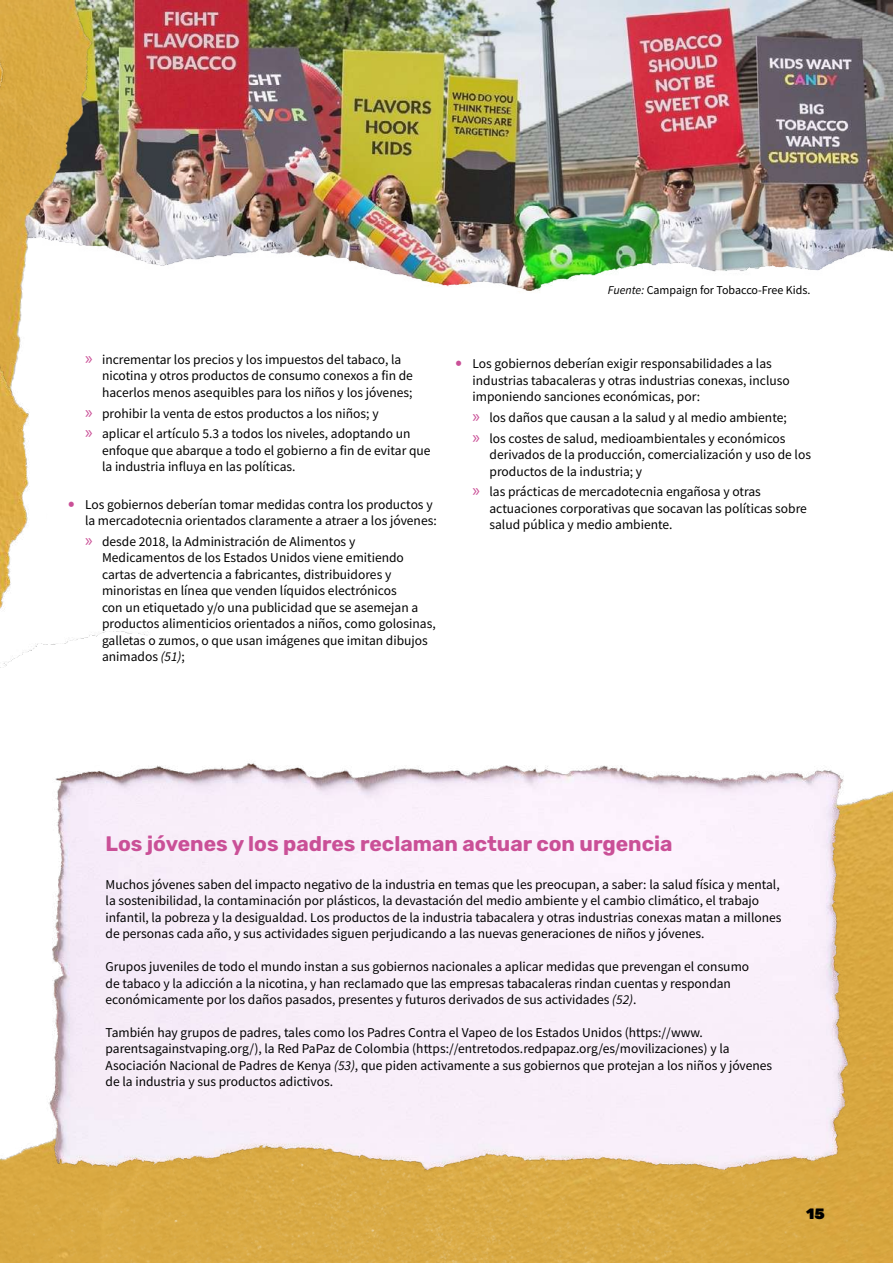
<style>
.page{position:relative;width:893px;height:1263px;background:#fff}
.page>*{position:absolute;margin:0;border:0;box-sizing:border-box;transform-origin:0 0}
.t1{font:700 21px "Rubik";color:#ca5097}
.t2{font:900 15px "Rubik";color:#000}
.t3{font:13.5px/16.5px "Source Sans Pro";color:#000}
.t4{font:12px "Source Sans Pro";color:#000}
.s1{font-style:italic}
.s2{font-family:"Myriad Pro";font-size:18px;color:#ca5097}
.s3{font-weight:900;font-size:18px;color:#ca5097}
</style>
<div class="page">
<img style="left:151px;top:790px;width:742px;height:473px">
<img style="left:131px;top:0;width:762px;height:125px">
<img style="left:131px;top:125px;width:762px;height:166px">
<img style="left:82px;top:0;width:49px;height:256px">
<img style="left:0;top:0;width:82px;height:451px">
<img style="left:0;top:451px;width:151px;height:812px">
<img style="left:0;top:736px;width:880px;height:457px">
<p class="t4" style="left:608px;top:282px;width:204px"><span class="s1">Fuente:</span> Campaign for Tobacco-Free Kids.</p>
<p class="t3" style="left:102px;top:351px;width:312px;text-indent:-17px"><span class="s2">»</span> incrementar los precios y los impuestos del tabaco, la nicotina y otros productos de consumo conexos a fin de hacerlos menos asequibles para los niños y los jóvenes;</p>
<p class="t3" style="left:85px;top:403px;width:327px;line-height:20.7px"><span class="s2">»</span> prohibir la venta de estos productos a los niños; y<br><span class="s2">»</span> aplicar el artículo 5.3 a todos los niveles, adoptando un</p>
<p class="t3" style="left:102px;top:442px;width:330px">enfoque que abarque a todo el gobierno a fin de evitar que la industria influya en las políticas.</p>
<p class="t3" style="left:85px;top:496px;width:353px;text-indent:-17px"><span class="s3">•</span> Los gobiernos deberían tomar medidas contra los productos y la mercadotecnia orientados claramente a atraer a los jóvenes:</p>
<p class="t3" style="left:102px;top:533px;width:335px;text-indent:-17px"><span class="s2">»</span> desde 2018, la Administración de Alimentos y Medicamentos de los Estados Unidos viene emitiendo cartas de advertencia a fabricantes, distribuidores y minoristas en línea que venden líquidos electrónicos<br>con un etiquetado y/o una publicidad que se asemejan a productos alimenticios orientados a niños, como golosinas, galletas o zumos, o que usan imágenes que imitan dibujos animados <span class="s1">(51)</span>;</p>
<p class="t3" style="left:472px;top:355px;width:319px;text-indent:-17px"><span class="s3">•</span> Los gobiernos deberían exigir responsabilidades a las industrias tabacaleras y otras industrias conexas, incluso imponiendo sanciones económicas, por:</p>
<p class="t3" style="left:472px;top:407px;width:316px;line-height:20.7px"><span class="s2">»</span> los daños que causan a la salud y al medio ambiente; <span class="s2">»</span> los costes de salud, medioambientales y económicos</p>
<p class="t3" style="left:489px;top:446px;width:323px">derivados de la producción, comercialización y uso de los productos de la industria; y</p>
<p class="t3" style="left:489px;top:484px;width:319px;text-indent:-17px"><span class="s2">»</span> las prácticas de mercadotecnia engañosa y otras actuaciones corporativas que socavan las políticas sobre salud pública y medio ambiente.</p>
<h1 class="t1" style="left:106px;top:831px;width:568px">Los jóvenes y los padres reclaman actuar con urgencia</h1>
<p class="t3" style="left:106px;top:876px;width:677px">Muchos jóvenes saben del impacto negativo de la industria en temas que les preocupan, a saber: la salud física y mental, la sostenibilidad, la contaminación por plásticos, la devastación del medio ambiente y el cambio climático, el trabajo infantil, la pobreza y la desigualdad. Los productos de la industria tabacalera y otras industrias conexas matan a millones de personas cada año, y sus actividades siguen perjudicando a las nuevas generaciones de niños y jóvenes.</p>
<p class="t3" style="left:106px;top:958px;width:645px">Grupos juveniles de todo el mundo instan a sus gobiernos nacionales a aplicar medidas que prevengan el consumo de tabaco y la adicción a la nicotina, y han reclamado que las empresas tabacaleras rindan cuentas y respondan económicamente por los daños pasados, presentes y futuros derivados de sus actividades <span class="s1">(52)</span>.</p>
<p class="t3" style="left:106px;top:1024px;width:668px">También hay grupos de padres, tales como los Padres Contra el Vapeo de los Estados Unidos (https://www. parentsagainstvaping.org/), la Red PaPaz de Colombia (https://entretodos.redpapaz.org/es/movilizaciones) y la Asociación Nacional de Padres de Kenya <span class="s1">(53)</span>, que piden activamente a sus gobiernos que protejan a los niños y jóvenes de la industria y sus productos adictivos.</p>
<p class="t2" style="left:806px;top:1204px;width:20px">15</p>
</div>
